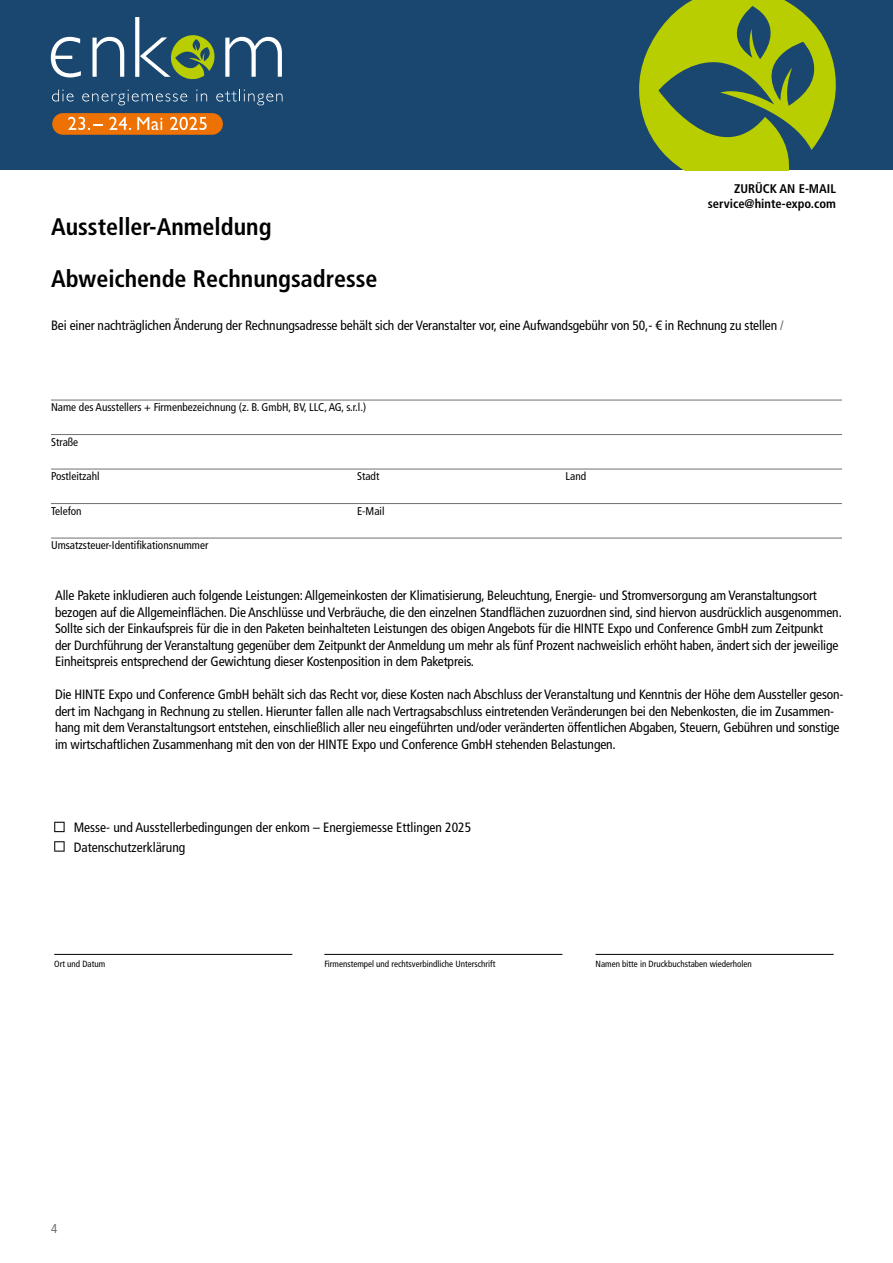
<style>
.page{position:relative;width:893px;height:1263px;background:#fff}
.page>*{position:absolute;margin:0;border:0;box-sizing:border-box;transform-origin:0 0}
.t1{font:700 condensed 24px "Frutiger LT Std";color:#000}
.t2{font:condensed 13.5px/16.5px "Frutiger LT Std";letter-spacing:-.01em;color:#000}
.t3{font:condensed 12.75px "Frutiger LT Std";color:#706f6f}
.t4{font:700 condensed 12.6px/15.1px "Frutiger LT Std";color:#000;text-align:right}
.t5{font:condensed 11.25px "Frutiger LT Std";color:#000}
.t6{font:condensed 9px "Frutiger LT Std";color:#000}
.s1{color:#706f6f}
</style>
<div class="page">
<div style="left:0;top:0;width:893px;height:170px;background:#1a4770"></div>
<svg style="left:639px;top:0;width:197px;height:170px"></svg>
<div style="left:52px;top:113px;width:171px;height:22px;background:#ee7203;border-radius:11px"></div>
<svg style="left:68px;top:117px;width:35px;height:13px"></svg>
<svg style="left:109px;top:117px;width:22px;height:13px"></svg>
<svg style="left:137px;top:117px;width:25px;height:13px"></svg>
<svg style="left:170px;top:117px;width:37px;height:13px"></svg>
<svg style="left:92px;top:37px;width:32px;height:40px"></svg>
<svg style="left:225px;top:37px;width:57px;height:40px"></svg>
<svg style="left:51px;top:37px;width:30px;height:40px"></svg>
<svg style="left:135px;top:17px;width:80px;height:63px"></svg>
<svg style="left:52px;top:90px;width:22px;height:12px"></svg>
<svg style="left:82px;top:90px;width:105px;height:15px"></svg>
<svg style="left:196px;top:90px;width:11px;height:11px"></svg>
<svg style="left:216px;top:90px;width:67px;height:15px"></svg>
<hr style="left:51px;top:400px;width:791px;height:1px;background:#706f6f">
<hr style="left:51px;top:434px;width:791px;height:1px;background:#706f6f">
<hr style="left:51px;top:469px;width:791px;height:1px;background:#706f6f">
<hr style="left:51px;top:503px;width:791px;height:1px;background:#706f6f">
<hr style="left:51px;top:538px;width:791px;height:1px;background:#706f6f">
<svg style="left:54px;top:822px;width:11px;height:10px"></svg>
<svg style="left:54px;top:841px;width:11px;height:11px"></svg>
<hr style="left:54px;top:954px;width:238px;height:1px;background:#000">
<hr style="left:324px;top:954px;width:238px;height:1px;background:#000">
<hr style="left:595px;top:954px;width:239px;height:1px;background:#000">
<h1 class="t1" style="left:51px;top:212px;width:222px">Aussteller-Anmeldung</h1>
<p class="t4" style="left:708px;top:181px;width:130px">ZURÜCK AN E-MAIL service@hinte-expo.com</p>
<h1 class="t1" style="left:51px;top:264px;width:328px">Abweichende Rechnungsadresse</h1>
<p class="t2" style="left:51px;top:318px;width:734px">Bei einer nachträglichen Änderung der Rechnungsadresse behält sich der Veranstalter vor, eine Aufwandsgebühr von 50,- € in Rechnung zu stellen <span class="s1">/</span></p>
<p class="t5" style="left:51px;top:401px;width:317px">Name des Ausstellers + Firmenbezeichnung (z. B. GmbH, BV, LLC, AG, s.r.l.)</p>
<p class="t5" style="left:51px;top:435px;width:29px">Straße</p>
<p class="t5" style="left:51px;top:470px;width:50px">Postleitzahl</p>
<p class="t5" style="left:357px;top:470px;width:24px">Stadt</p>
<p class="t5" style="left:566px;top:470px;width:22px">Land</p>
<p class="t5" style="left:51px;top:504px;width:32px">Telefon</p>
<p class="t5" style="left:357px;top:504px;width:29px">E-Mail</p>
<p class="t5" style="left:51px;top:539px;width:159px">Umsatzsteuer-Identifikationsnummer</p>
<p class="t2" style="left:55px;top:587px;width:788px">Alle Pakete inkludieren auch folgende Leistungen: Allgemeinkosten der Klimatisierung, Beleuchtung, Energie- und Stromversorgung am Veranstaltungsort bezogen auf die Allgemeinflächen. Die Anschlüsse und Verbräuche, die den einzelnen Standflächen zuzuordnen sind, sind hiervon ausdrücklich ausgenommen.<br>Sollte sich der Einkaufspreis für die in den Paketen beinhalteten Leistungen des obigen Angebots für die HINTE Expo und Conference GmbH zum Zeitpunkt der Durchführung der Veranstaltung gegenüber dem Zeitpunkt der Anmeldung um mehr als fünf Prozent nachweislich erhöht haben, ändert sich der jeweilige Einheitspreis entsprechend der Gewichtung dieser Kostenposition in dem Paketpreis.</p>
<p class="t2" style="left:55px;top:686px;width:790px">Die HINTE Expo und Conference GmbH behält sich das Recht vor, diese Kosten nach Abschluss der Veranstaltung und Kenntnis der Höhe dem Aussteller geson&shy;dert im Nachgang in Rechnung zu stellen. Hierunter fallen alle nach Vertragsabschluss eintretenden Veränderungen bei den Nebenkosten, die im Zusammen&shy;hang mit dem Veranstaltungsort entstehen, einschließlich aller neu eingeführten und/oder veränderten öffentlichen Abgaben, Steuern, Gebühren und sonstige im wirtschaftlichen Zusammenhang mit den von der HINTE Expo und Conference GmbH stehenden Belastungen.</p>
<p class="t2" style="left:74px;top:818px;width:399px;line-height:19.5px">Messe- und Ausstellerbedingungen der enkom – Energiemesse Ettlingen 2025<br>Datenschutzerklärung</p>
<p class="t6" style="left:54px;top:959px;width:52px">Ort und Datum</p>
<p class="t6" style="left:324px;top:959px;width:173px">Firmenstempel und rechtsverbindliche Unterschrift</p>
<p class="t6" style="left:595px;top:959px;width:158px">Namen bitte in Druckbuchstaben wiederholen</p>
<p class="t3" style="left:51px;top:1221px;width:8px">4</p>
</div>
